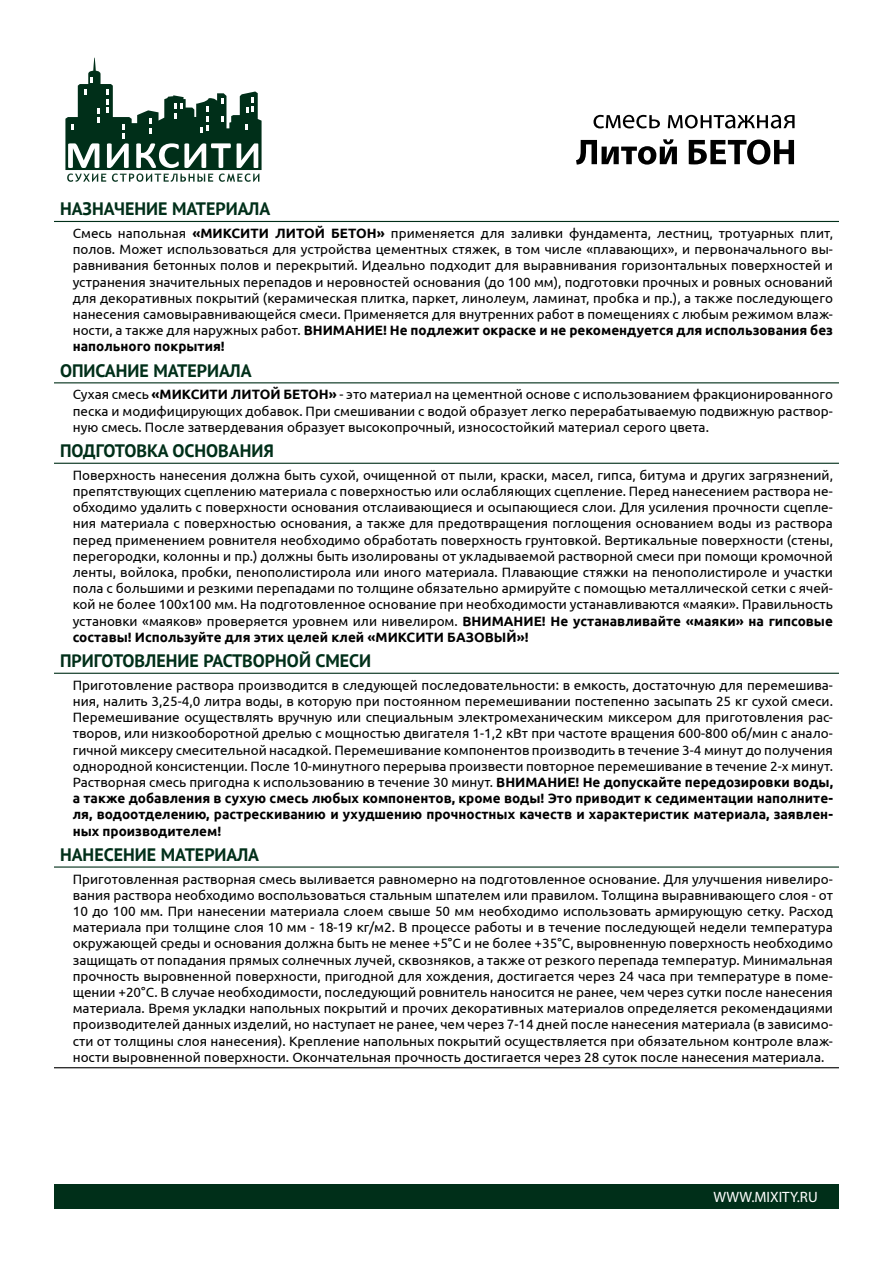
<style>
.page{position:relative;width:893px;height:1263px;background:#fff}
.page>*{position:absolute;margin:0;border:0;box-sizing:border-box;transform-origin:0 0}
.t1{font:700 18px "PT Sans";color:#002f19}
.t2{font:15px "Myriad Pro";color:#fff}
.t3{font:13.5px/16.2px "Ubuntu";color:#000;text-align:justify}
.s1{font-weight:700}
</style>
<div class="page">
<svg style="left:65px;top:58px;width:197px;height:124px"></svg>
<svg style="left:576px;top:139px;width:218px;height:26px"></svg>
<svg style="left:593px;top:115px;width:202px;height:13px"></svg>
<hr style="left:54px;top:1067px;width:785px;height:1px;background:#000">
<hr style="left:54px;top:221px;width:785px;height:1px;background:#002f19">
<hr style="left:54px;top:382px;width:785px;height:1px;background:#002f19">
<hr style="left:54px;top:463px;width:785px;height:1px;background:#002f19">
<hr style="left:54px;top:673px;width:785px;height:1px;background:#002f19">
<hr style="left:54px;top:866px;width:785px;height:2px;background:#002f19">
<div style="left:54px;top:1184px;width:785px;height:25px;background:#002f19"></div>
<h1 class="t1" style="left:60px;top:197px;width:212px">НАЗНАЧЕНИЕ МАТЕРИАЛА</h1>
<p class="t3" style="left:73px;top:225px;width:762px">Смесь напольная <span class="s1">«МИКСИТИ ЛИТОЙ БЕТОН»</span> применяется для заливки фундамента, лестниц, тротуарных плит, полов. Может использоваться для устройства цементных стяжек, в том числе «плавающих», и первоначального вы&shy;равнивания бетонных полов и перекрытий. Идеально подходит для выравнивания горизонтальных поверхностей и устранения значительных перепадов и неровностей основания (до 100 мм), подготовки прочных и ровных оснований для декоративных покрытий (керамическая плитка, паркет, линолеум, ламинат, пробка и пр.), а также последующего нанесения самовыравнивающейся смеси. Применяется для внутренних работ в помещениях с любым режимом влаж&shy;ности, а также для наружных работ. <span class="s1">ВНИМАНИЕ! Не подлежит окраске и не рекомендуется для использования без напольного покрытия!</span></p>
<h1 class="t1" style="left:60px;top:359px;width:193px">ОПИСАНИЕ МАТЕРИАЛА</h1>
<p class="t3" style="left:73px;top:386px;width:762px">Сухая смесь <span class="s1">«МИКСИТИ ЛИТОЙ БЕТОН»</span> - это материал на цементной основе с использованием фракционированного песка и модифицирующих добавок. При смешивании с водой образует легко перерабатываемую подвижную раствор&shy;ную смесь. После затвердевания образует высокопрочный, износостойкий материал серого цвета.</p>
<h1 class="t1" style="left:60px;top:439px;width:215px">ПОДГОТОВКА ОСНОВАНИЯ</h1>
<p class="t3" style="left:73px;top:466px;width:762px">Поверхность нанесения должна быть сухой, очищенной от пыли, краски, масел, гипса, битума и других загрязнений, препятствующих сцеплению материала с поверхностью или ослабляющих сцепление. Перед нанесением раствора не&shy;обходимо удалить с поверхности основания отслаивающиеся и осыпающиеся слои. Для усиления прочности сцепле&shy;ния материала с поверхностью основания, а также для предотвращения поглощения основанием воды из раствора перед применением ровнителя необходимо обработать поверхность грунтовкой. Вертикальные поверхности (стены, перегородки, колонны и пр.) должны быть изолированы от укладываемой растворной смеси при помощи кромочной ленты, войлока, пробки, пенополистирола или иного материала. Плавающие стяжки на пенополистироле и участки пола с большими и резкими перепадами по толщине обязательно армируйте с помощью металлической сетки с ячей&shy;кой не более 100х100 мм. На подготовленное основание при необходимости устанавливаются «маяки». Правильность установки «маяков» проверяется уровнем или нивелиром. <span class="s1">ВНИМАНИЕ! Не устанавливайте «маяки» на гипсовые составы! Используйте для этих целей клей «МИКСИТИ БАЗОВЫЙ»!</span></p>
<h1 class="t1" style="left:60px;top:649px;width:313px">ПРИГОТОВЛЕНИЕ РАСТВОРНОЙ СМЕСИ</h1>
<p class="t3" style="left:73px;top:676px;width:762px">Приготовление раствора производится в следующей последовательности: в емкость, достаточную для перемешива&shy;ния, налить 3,25-4,0 литра воды, в которую при постоянном перемешивании постепенно засыпать 25 кг сухой смеси.<br>Перемешивание осуществлять вручную или специальным электромеханическим миксером для приготовления рас&shy;творов, или низкооборотной дрелью с мощностью двигателя 1-1,2 кВт при частоте вращения 600-800 об/мин с анало&shy;гичной миксеру смесительной насадкой. Перемешивание компонентов производить в течение 3-4 минут до получения однородной консистенции. После 10-минутного перерыва произвести повторное перемешивание в течение 2-х минут.<br>Растворная смесь пригодна к использованию в течение 30 минут. <span class="s1">ВНИМАНИЕ! Не допускайте передозировки воды, а также добавления в сухую смесь любых компонентов, кроме воды! Это приводит к седиментации наполните&shy;ля, водоотделению, растрескиванию и ухудшению прочностных качеств и характеристик материала, заявлен&shy;ных производителем!</span></p>
<h1 class="t1" style="left:60px;top:843px;width:201px">НАНЕСЕНИЕ МАТЕРИАЛА</h1>
<p class="t3" style="left:73px;top:870px;width:762px">Приготовленная растворная смесь выливается равномерно на подготовленное основание. Для улучшения нивелиро&shy;вания раствора необходимо воспользоваться стальным шпателем или правилом. Толщина выравнивающего слоя - от 10 до 100 мм. При нанесении материала слоем свыше 50 мм необходимо использовать армирующую сетку. Расход материала при толщине слоя 10 мм - 18-19 кг/м2. В процессе работы и в течение последующей недели температура окружающей среды и основания должна быть не менее +5°С и не более +35°С, выровненную поверхность необходимо защищать от попадания прямых солнечных лучей, сквозняков, а также от резкого перепада температур. Минимальная прочность выровненной поверхности, пригодной для хождения, достигается через 24 часа при температуре в поме&shy;щении +20°С. В случае необходимости, последующий ровнитель наносится не ранее, чем через сутки после нанесения материала. Время укладки напольных покрытий и прочих декоративных материалов определяется рекомендациями производителей данных изделий, но наступает не ранее, чем через 7-14 дней после нанесения материала (в зависимо&shy;сти от толщины слоя нанесения). Крепление напольных покрытий осуществляется при обязательном контроле влаж&shy;ности выровненной поверхности. Окончательная прочность достигается через 28 суток после нанесения материала.</p>
<p class="t2" style="left:714px;top:1188px;width:106px">WWW.MIXITY.RU</p>
</div>
